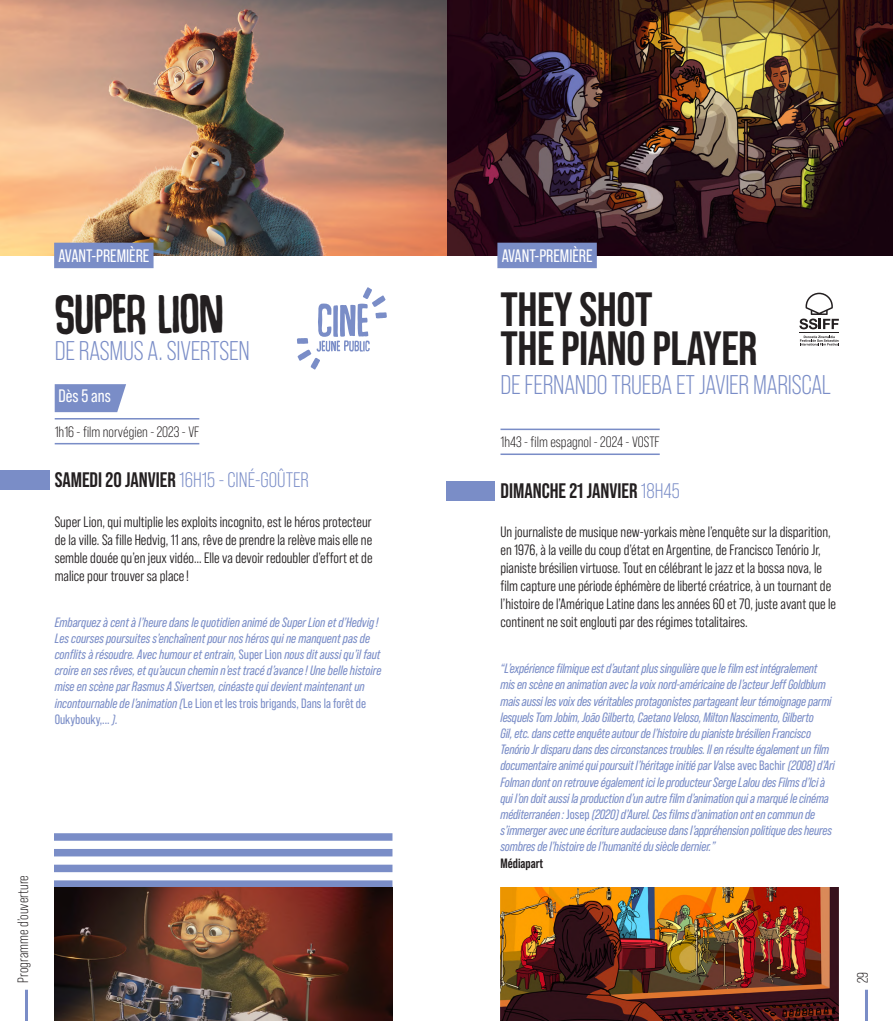
<style>
.page{position:relative;width:893px;height:1021px;background:#fff}
.page>*{position:absolute;margin:0;border:0;box-sizing:border-box;transform-origin:0 0}
.TITRE{font:700 48px/39px "Bebas Neue Pro";letter-spacing:-.01em;color:#231f20}
.TITRE-2{font:37.5px "Hogfish DEMO";letter-spacing:-.01em;color:#231f20}
.réalisateur{font:27px "Bebas Neue Pro";letter-spacing:-.01em;color:#7a8dc7}
.DATE___Heure{font:21px "Bebas Neue Pro";color:#7a8dc7}
.DATE___Heure-2{font:700 21px "Bebas Neue Pro";color:#231f20}
.type_événement{font:18px "Bebas Neue Pro";color:#fff}
.texte_std{font:15px/18px "Bebas Neue Pro Middle";color:#231f20}
.duree_-_annee{font:15px "Bebas Neue Pro";color:#231f20}
.citation{font:italic 13.5px/16.2px "Bebas Neue Pro";letter-spacing:-.01em;color:#7a8dc7}
.s1{font-weight:700;color:#231f20}
.s2{font-style:normal}
.s3{font-weight:400;color:#7a8dc7}
.s4{font-weight:700;font-style:normal;color:#231f20}
</style>
<div class="page">
<hr style="left:25px;top:989px;width:3px;height:31px;background:#7a8dc7">
<hr style="left:865px;top:989px;width:3px;height:31px;background:#7a8dc7">
<img style="left:0;top:0;width:893px;height:255px">
<div style="left:497px;top:243px;width:100px;height:25px;background:#7a8dc7"></div>
<img style="left:500px;top:887px;width:339px;height:133px">
<hr style="left:500px;top:428px;width:160px;height:2px;background:#7a8dc7">
<hr style="left:500px;top:453px;width:160px;height:2px;background:#7a8dc7">
<hr style="left:799px;top:332px;width:40px;height:1px;background:#231f20">
<svg style="left:799px;top:293px;width:40px;height:36px"></svg>
<svg style="left:800px;top:336px;width:39px;height:9px"></svg>
<div style="left:446px;top:480px;width:49px;height:20px;background:#7a8dc7"></div>
<div style="left:54px;top:880px;width:338px;height:7px;background:#7a8dc7"></div>
<div style="left:54px;top:849px;width:338px;height:7px;background:#7a8dc7"></div>
<div style="left:54px;top:864px;width:338px;height:8px;background:#7a8dc7"></div>
<div style="left:54px;top:833px;width:338px;height:7px;background:#7a8dc7"></div>
<hr style="left:55px;top:418px;width:144px;height:1px;background:#7a8dc7">
<hr style="left:55px;top:443px;width:144px;height:1px;background:#7a8dc7">
<svg style="left:55px;top:384px;width:71px;height:28px;background:#8294ca"></svg>
<img style="left:54px;top:887px;width:338px;height:133px">
<svg style="left:297px;top:287px;width:90px;height:83px"></svg>
<div style="left:54px;top:243px;width:100px;height:25px;background:#7a8dc7"></div>
<div style="left:0;top:470px;width:50px;height:19px;background:#7a8dc7"></div>
<p class="type_événement" style="left:58px;top:245px;width:92px">AVANT-PREMIÈRE</p>
<p class="TITRE-2" style="left:55px;top:297px;width:170px">SUPER LION</p>
<p class="réalisateur" style="left:55px;top:336px;width:197px">DE RASMUS A. SIVERTSEN</p>
<p class="type_événement" style="left:58px;top:385px;width:54px">Dès 5 ans</p>
<p class="duree_-_annee" style="left:55px;top:423px;width:146px">1h16 - film norvégien - 2023 - VF</p>
<p class="DATE___Heure" style="left:55px;top:468px;width:256px"><span class="s1">SAMEDI 20 JANVIER</span> 16H15 - CINÉ-GOÛTER</p>
<p class="texte_std" style="left:55px;top:512px;width:319px;text-align:justify">Super Lion, qui multiplie les exploits incognito, est le héros protecteur de la ville. Sa fille Hedvig, 11 ans, rêve de prendre la relève mais elle ne semble douée qu’en jeux vidéo… Elle va devoir redoubler d’effort et de malice pour trouver sa place!</p>
<p class="citation" style="left:55px;top:613px;width:328px">Embarquez à cent à l’heure dans le quotidien animé de Super Lion et d’Hedvig!<br>Les courses poursuites s’enchaînent pour nos héros qui ne manquent pas de conflits à résoudre. Avec humour et entrain, <span class="s2">Super Lion</span> nous dit aussi qu’il faut croire en ses rêves, et qu’aucun chemin n’est tracé d’avance! Une belle histoire mise en scène par Rasmus A Sivertsen, cinéaste qui devient maintenant un incontournable de l’animation (<span class="s2">Le Lion et les trois brigands, Dans la forêt de Oukybouky,...</span> ).</p>
<p class="duree_-_annee" style="left:14px;top:982px;width:109px;rotate:-90deg">Programme d’ouverture</p>
<p class="type_événement" style="left:502px;top:245px;width:92px">AVANT-PREMIÈRE</p>
<p class="TITRE" style="left:500px;top:289px;width:259px">THEY SHOT<br>THE PIANO PLAYER</p>
<p class="réalisateur" style="left:500px;top:369px;width:332px">DE FERNANDO TRUEBA ET JAVIER MARISCAL</p>
<p class="duree_-_annee" style="left:500px;top:433px;width:161px">1h43 - film espagnol - 2024 - VOSTF</p>
<p class="DATE___Heure-2" style="left:500px;top:478px;width:181px">DIMANCHE 21 JANVIER <span class="s3">18H45</span></p>
<p class="texte_std" style="left:500px;top:523px;width:337px">Un journaliste de musique new-yorkais mène l’enquête sur la disparition, en 1976, à la veille du coup d’état en Argentine, de Francisco Tenório Jr, pianiste brésilien virtuose. Tout en célébrant le jazz et la bossa nova, le film capture une période éphémère de liberté créatrice, à un tournant de l’histoire de l’Amérique Latine dans les années 60 et 70, juste avant que le continent ne soit englouti par des régimes totalitaires.</p>
<p class="citation" style="left:500px;top:660px;width:336px">“L’expérience filmique est d’autant plus singulière que le film est intégralement mis en scène en animation avec la voix nord-américaine de l’acteur Jeff Goldblum mais aussi les voix des véritables protagonistes partageant leur témoignage parmi lesquels Tom Jobim, João Gilberto, Caetano Veloso, Milton Nascimento, Gilberto<br>Gil, etc. dans cette enquête autour de l’histoire du pianiste brésilien Francisco Tenório Jr disparu dans des circonstances troubles. Il en résulte également un film documentaire animé qui poursuit l’héritage initié par V<span class="s2">alse avec Bachir</span> (2008) d’Ari Folman dont on retrouve également ici le producteur Serge Lalou des Films d’Ici à qui l’on doit aussi la production d’un autre film d’animation qui a marqué le cinéma méditerranéen: <span class="s2">Josep</span> (2020) d’Aurel. Ces films d’animation ont en commun de s’immerger avec une écriture audacieuse dans l’appréhension politique des heures sombres de l’histoire de l’humanité du siècle dernier.”<br><span class="s4">Médiapart</span></p>
<p class="duree_-_annee" style="left:854px;top:983px;width:13px;rotate:-90deg">29</p>
</div>
